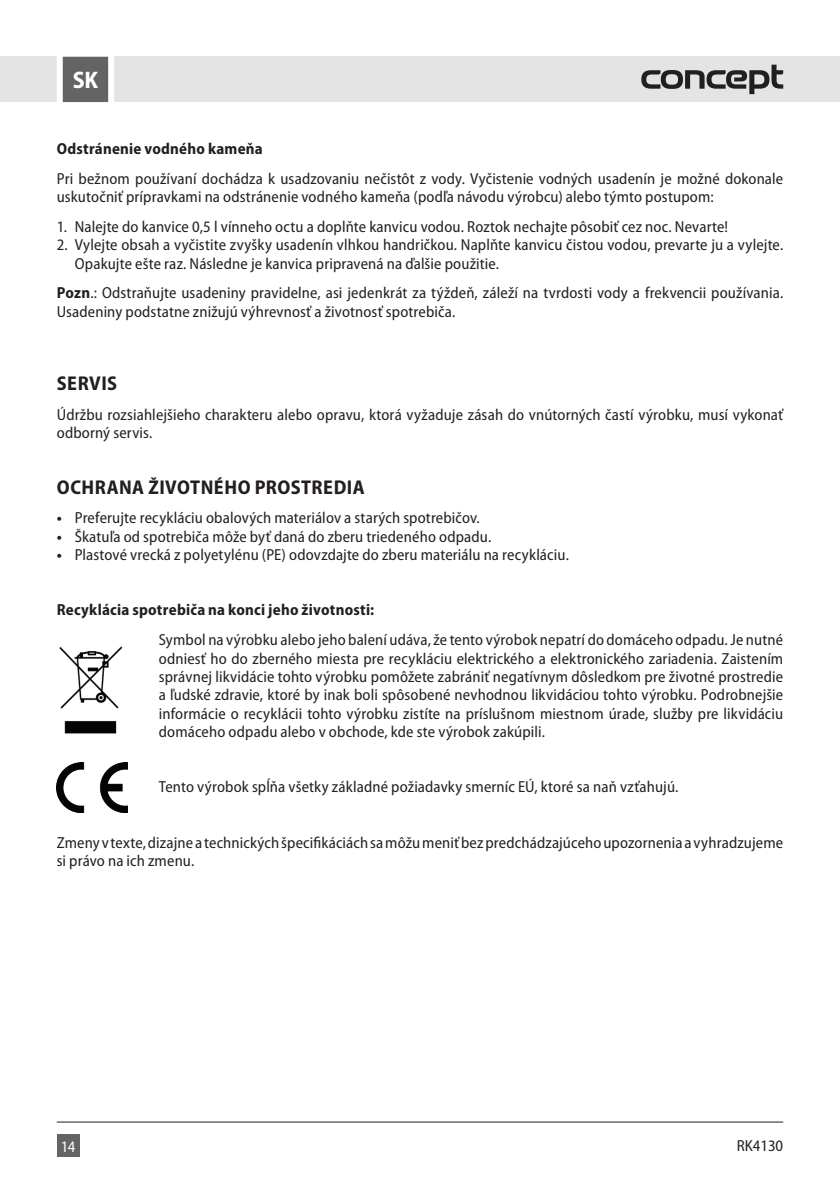
<style>
.page{position:relative;width:840px;height:1191px;background:#fff}
.page>*{position:absolute;margin:0;border:0;box-sizing:border-box;transform-origin:0 0}
.t1{font:700 semi-condensed 24px "Myriad Pro";color:#fff}
.t2{font:700 semi-condensed 20px "Myriad Pro";letter-spacing:.02em;color:#231f20}
.t3{font:semi-condensed 16px/18.4px "Myriad Pro";letter-spacing:.01em;color:#231f20}
.t4{font:700 semi-condensed 16px "Myriad Pro";letter-spacing:.015em;color:#231f20}
.t5{font:semi-condensed 16px "Myriad Pro";color:#fff}
.s1{font-weight:700}
</style>
<div class="page">
<div style="left:0;top:57px;width:839px;height:45px;background:#e4e4e4"></div>
<div style="left:57px;top:1134px;width:22px;height:23px;background:#646463"></div>
<svg style="left:641px;top:65px;width:141px;height:29px"></svg>
<svg style="left:54px;top:56px;width:63px;height:47px;background:#909090"></svg>
<hr style="left:57px;top:1121px;width:725px;height:1px;background:#231f20">
<img style="left:59px;top:646px;width:64px;height:88px">
<img style="left:57px;top:763px;width:71px;height:49px">
<h1 class="t1" style="left:73px;top:67px;width:27px">SK</h1>
<p class="t4" style="left:57px;top:139px;width:207px">Odstránenie vodného kameňa</p>
<p class="t3" style="left:57px;top:169px;width:727px">Pri bežnom používaní dochádza k usadzovaniu nečistôt z vody. Vyčistenie vodných usadenín je možné dokonale uskutočniť prípravkami na odstránenie vodného kameňa (podľa návodu výrobcu) alebo týmto postupom:</p>
<p class="t3" style="left:57px;top:217px;width:672px">1. Nalejte do kanvice 0,5 l vínneho octu a doplňte kanvicu vodou. Roztok nechajte pôsobiť cez noc. Nevarte!</p>
<p class="t3" style="left:75px;top:236px;width:709px;text-indent:-18px">2. Vylejte obsah a vyčistite zvyšky usadenín vlhkou handričkou. Naplňte kanvicu čistou vodou, prevarte ju a vylejte.<br>Opakujte ešte raz. Následne je kanvica pripravená na ďalšie použitie.</p>
<p class="t3" style="left:57px;top:284px;width:727px"><span class="s1">Pozn</span>.: Odstraňujte usadeniny pravidelne, asi jedenkrát za týždeň, záleží na tvrdosti vody a frekvencii používania.<br>Usadeniny podstatne znižujú výhrevnosť a životnosť spotrebiča.</p>
<p class="t2" style="left:57px;top:372px;width:62px">SERVIS</p>
<p class="t3" style="left:57px;top:406px;width:727px">Údržbu rozsiahlejšieho charakteru alebo opravu, ktorá vyžaduje zásah do vnútorných častí výrobku, musí vykonať odborný servis.</p>
<p class="t2" style="left:57px;top:476px;width:309px">OCHRANA ŽIVOTNÉHO PROSTREDIA</p>
<p class="t3" style="left:57px;top:509px;width:424px"><span class="s1">•</span> Preferujte recykláciu obalových materiálov a starých spotrebičov.</p>
<p class="t3" style="left:57px;top:527px;width:436px"><span class="s1">•</span> Škatuľa od spotrebiča môže byť daná do zberu triedeného odpadu.</p>
<p class="t3" style="left:57px;top:546px;width:513px"><span class="s1">•</span> Plastové vrecká z polyetylénu (PE) odovzdajte do zberu materiálu na recykláciu.</p>
<p class="t4" style="left:57px;top:601px;width:319px">Recyklácia spotrebiča na konci jeho životnosti:</p>
<p class="t3" style="left:159px;top:631px;width:625px;text-align:justify">Symbol na výrobku alebo jeho balení udáva, že tento výrobok nepatrí do domáceho odpadu. Je nutné odniesť ho do zberného miesta pre recykláciu elektrického a elektronického zariadenia. Zaistením správnej likvidácie tohto výrobku pomôžete zabrániť negatívnym dôsledkom pre životné prostredie a ľudské zdravie, ktoré by inak boli spôsobené nevhodnou likvidáciou tohto výrobku. Podrobnejšie informácie o recyklácii tohto výrobku zistíte na príslušnom miestnom úrade, služby pre likvidáciu domáceho odpadu alebo v obchode, kde ste výrobok zakúpili.</p>
<p class="t3" style="left:159px;top:778px;width:521px">Tento výrobok spĺňa všetky základné požiadavky smerníc EÚ, ktoré sa naň vzťahujú.</p>
<p class="t3" style="left:57px;top:833px;width:727px">Zmeny v texte, dizajne a technických špecifikáciách sa môžu meniť bez predchádzajúceho upozornenia a vyhradzujeme si právo na ich zmenu.</p>
<p class="t5" style="left:61px;top:1138px;width:16px">14</p>
<p class="t3" style="left:736px;top:1136px;width:48px">RK4130</p>
</div>
